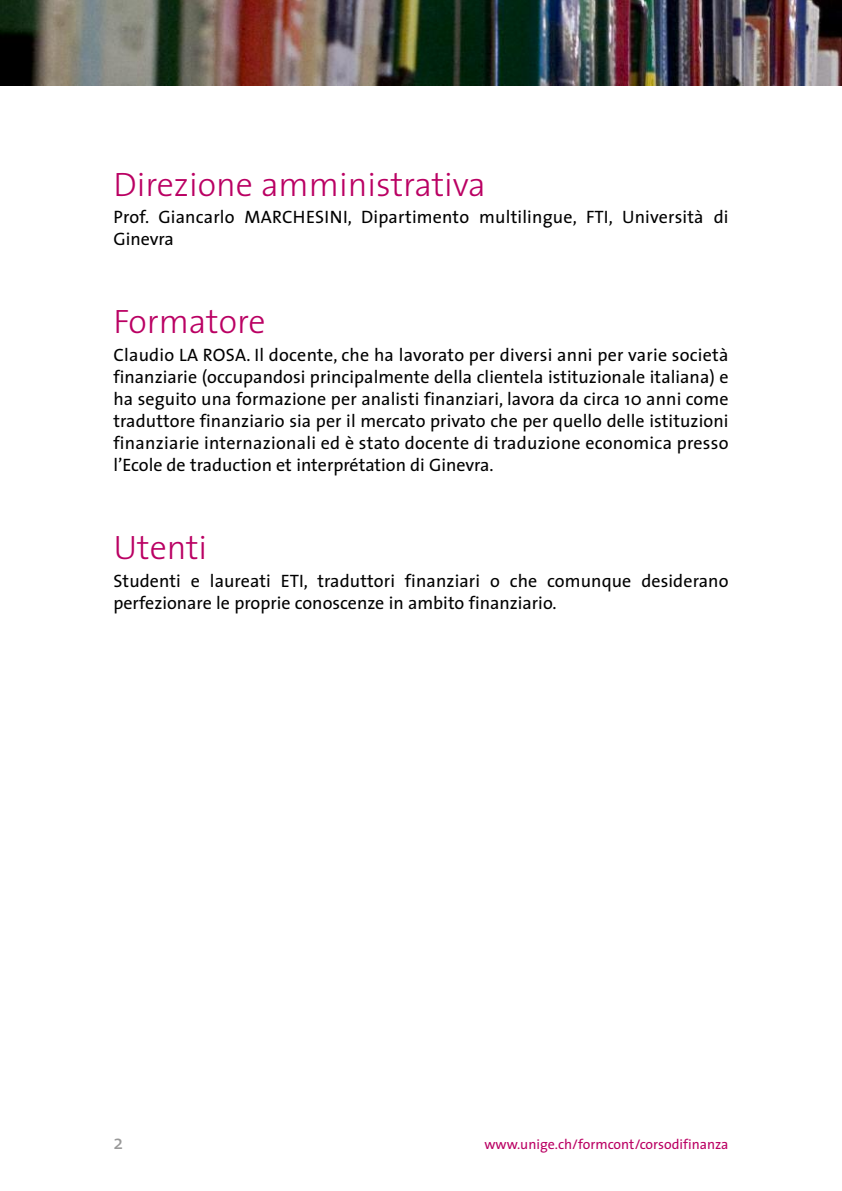
<style>
.page{position:relative;width:842px;height:1191px;background:#fff}
.page>*{position:absolute;margin:0;border:0;box-sizing:border-box;transform-origin:0 0}
.t1{font:300 34px "The Sans";color:#ba0063}
.t2{font:20px "The Sans";color:#999}
.t3{font:18px/22px "The Sans";letter-spacing:.005em;color:#000}
.t4{font:14px "The Sans";color:#ba0063}
</style>
<div class="page">
<img style="left:0;top:0;width:842px;height:85px">
<h1 class="t1" style="left:113px;top:171px;width:374px">Direzione amministrativa</h1>
<p class="t3" style="left:113px;top:208px;width:617px">Prof. Giancarlo MARCHESINI, Dipartimento multilingue, FTI, Università di<br>Ginevra</p>
<h1 class="t1" style="left:113px;top:308px;width:154px">Formatore</h1>
<p class="t3" style="left:113px;top:346px;width:617px;text-align:justify">Claudio LA ROSA. Il docente, che ha lavorato per diversi anni per varie società finanziarie (occupandosi principalmente della clientela istituzionale italiana) e ha seguito una formazione per analisti finanziari, lavora da circa 10 anni come traduttore finanziario sia per il mercato privato che per quello delle istituzioni finanziarie internazionali ed è stato docente di traduzione economica presso l’Ecole de traduction et interprétation di Ginevra.</p>
<h1 class="t1" style="left:113px;top:534px;width:95px">Utenti</h1>
<p class="t3" style="left:113px;top:571px;width:617px">Studenti e laureati ETI, traduttori finanziari o che comunque desiderano perfezionare le proprie conoscenze in ambito finanziario.</p>
<p class="t2" style="left:113px;top:1134px;width:11px">2</p>
<p class="t4" style="left:484px;top:1139px;width:246px">www.unige.ch/formcont/corsodifinanza</p>
</div>
